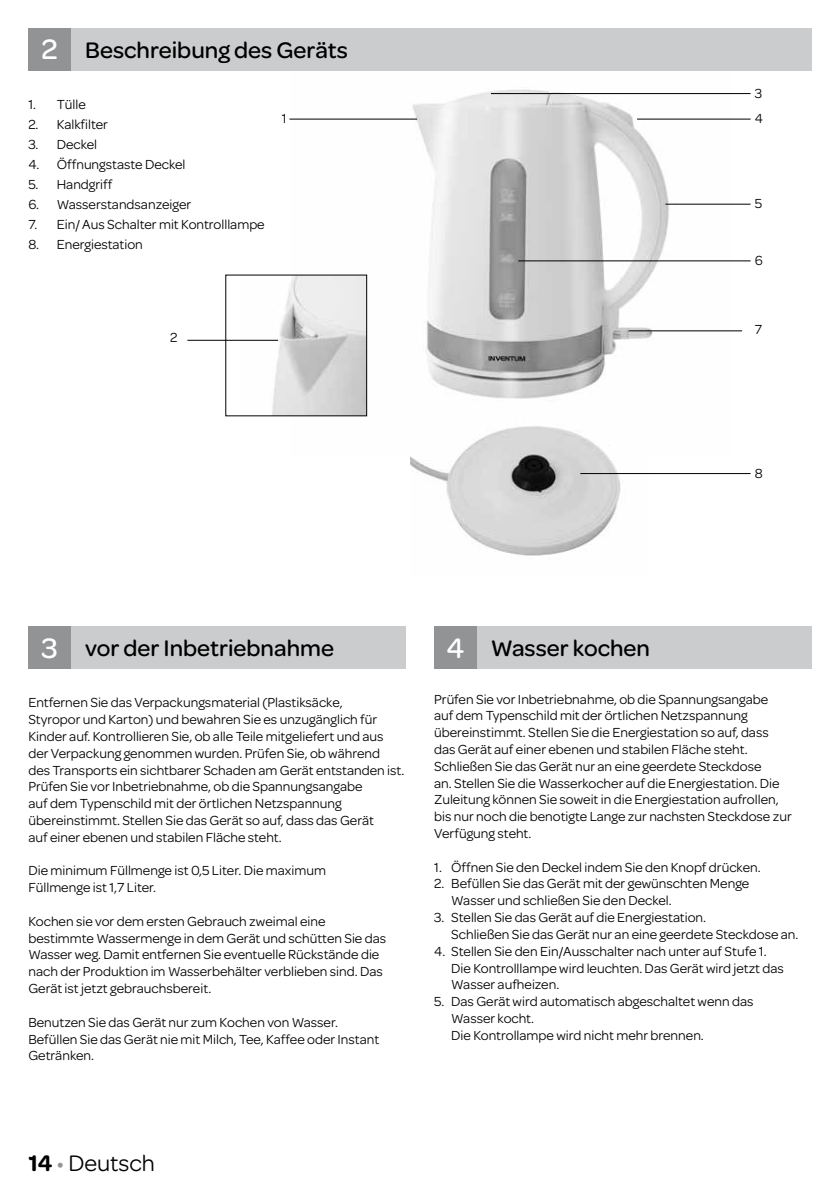
<style>
.page{position:relative;width:840px;height:1191px;background:#fff}
.page>*{position:absolute;margin:0;border:0;box-sizing:border-box;transform-origin:0 0}
.t1{font:500 24px "Omnes";color:#000}
.t2{font:24px "Omnes";color:#000}
.t3{font:14px/16.8px "Omnes";color:#000}
.s1{font-size:30px;color:#fff}
.s2{font-weight:600}
.s3{color:#929395}
</style>
<div class="page">
<img style="left:292px;top:89px;width:437px;height:328px">
<img style="left:410px;top:426px;width:238px;height:130px">
<div style="left:57px;top:28px;width:754px;height:43px;background:#cacccd"></div>
<div style="left:28px;top:28px;width:43px;height:43px;background:#929395"></div>
<div style="left:57px;top:626px;width:348px;height:43px;background:#cacccd"></div>
<div style="left:28px;top:626px;width:43px;height:43px;background:#929395"></div>
<div style="left:462px;top:626px;width:349px;height:43px;background:#cacccd"></div>
<div style="left:434px;top:626px;width:42px;height:43px;background:#929395"></div>
<hr style="left:665px;top:204px;width:85px;height:1px;background:#000">
<hr style="left:636px;top:119px;width:114px;height:1px;background:#000">
<hr style="left:518px;top:260px;width:232px;height:1px;background:#000">
<hr style="left:289px;top:119px;width:128px;height:1px;background:#000">
<hr style="left:628px;top:330px;width:113px;height:1px;background:#000">
<img style="left:240px;top:276px;width:125px;height:138px">
<hr style="left:187px;top:340px;width:91px;height:1px;background:#000">
<hr style="left:490px;top:93px;width:260px;height:1px;background:#000">
<hr style="left:580px;top:473px;width:170px;height:1px;background:#000">
<h1 class="t1" style="left:42px;top:33px;width:307px"><span class="s1">2</span> Beschreibung des Geräts</h1>
<p class="t3" style="left:28px;top:95px;width:59px">1. Tülle</p>
<p class="t3" style="left:28px;top:115px;width:81px">2. Kalkfilter</p>
<p class="t3" style="left:28px;top:135px;width:70px">3. Deckel</p>
<p class="t3" style="left:28px;top:155px;width:159px">4. Öffnungstaste Deckel</p>
<p class="t3" style="left:28px;top:175px;width:86px">5. Handgriff</p>
<p class="t3" style="left:28px;top:195px;width:164px">6. Wasserstandsanzeiger</p>
<p class="t3" style="left:28px;top:215px;width:238px">7. Ein/ Aus Schalter mit Kontrolllampe</p>
<p class="t3" style="left:28px;top:235px;width:116px">8. Energiestation</p>
<p class="t3" style="left:281px;top:109px;width:6px">1</p>
<p class="t3" style="left:170px;top:328px;width:9px">2</p>
<p class="t3" style="left:754px;top:84px;width:9px">3</p>
<p class="t3" style="left:754px;top:109px;width:10px">4</p>
<p class="t3" style="left:754px;top:194px;width:9px">5</p>
<p class="t3" style="left:754px;top:251px;width:10px">6</p>
<p class="t3" style="left:754px;top:321px;width:9px">7</p>
<p class="t3" style="left:754px;top:464px;width:9px">8</p>
<h1 class="t1" style="left:41px;top:631px;width:294px"><span class="s1">3</span> vor der Inbetriebnahme</h1>
<h1 class="t1" style="left:446px;top:631px;width:205px"><span class="s1">4</span> Wasser kochen</h1>
<p class="t3" style="left:28px;top:693px;width:377px">Entfernen Sie das Verpackungsmaterial (Plastiksäcke,<br>Styropor und Karton) und bewahren Sie es unzugänglich für Kinder auf. Kontrollieren Sie, ob alle Teile mitgeliefert und aus der Verpackung genommen wurden. Prüfen Sie, ob während des Transports ein sichtbarer Schaden am Gerät entstanden ist.<br>Prüfen Sie vor Inbetriebnahme, ob die Spannungsangabe<br>auf dem Typenschild mit der örtlichen Netzspannung übereinstimmt. Stellen Sie das Gerät so auf, dass das Gerät<br>auf einer ebenen und stabilen Fläche steht.</p>
<p class="t3" style="left:28px;top:861px;width:299px">Die minimum Füllmenge ist 0,5 Liter. Die maximum<br>Füllmenge ist 1,7 Liter.</p>
<p class="t3" style="left:28px;top:912px;width:359px">Kochen sie vor dem ersten Gebrauch zweimal eine bestimmte Wassermenge in dem Gerät und schütten Sie das Wasser weg. Damit entfernen Sie eventuelle Rückstände die nach der Produktion im Wasserbehälter verblieben sind. Das Gerät ist jetzt gebrauchsbereit.</p>
<p class="t3" style="left:28px;top:1012px;width:352px">Benutzen Sie das Gerät nur zum Kochen von Wasser.<br>Befüllen Sie das Gerät nie mit Milch, Tee, Kaffee oder Instant<br>Getränken.</p>
<p class="t3" style="left:434px;top:689px;width:359px">Prüfen Sie vor Inbetriebnahme, ob die Spannungsangabe<br>auf dem Typenschild mit der örtlichen Netzspannung übereinstimmt. Stellen Sie die Energiestation so auf, dass das Gerät auf einer ebenen und stabilen Fläche steht.<br>Schließen Sie das Gerät nur an eine geerdete Steckdose<br>an. Stellen Sie die Wasserkocher auf die Energiestation. Die Zuleitung können Sie soweit in die Energiestation aufrollen, bis nur noch die benotigte Lange zur nachsten Steckdose zur Verfügung steht.</p>
<p class="t3" style="left:434px;top:857px;width:328px">1. Öffnen Sie den Deckel indem Sie den Knopf drücken.</p>
<p class="t3" style="left:451px;top:874px;width:299px;text-indent:-17px">2. Befüllen Sie das Gerät mit der gewünschten Menge<br>Wasser und schließen Sie den Deckel.</p>
<p class="t3" style="left:451px;top:908px;width:348px;text-indent:-17px">3. Stellen Sie das Gerät auf die Energiestation.<br>Schließen Sie das Gerät nur an eine geerdete Steckdose an.</p>
<p class="t3" style="left:451px;top:941px;width:334px;text-indent:-17px">4. Stellen Sie den Ein/Ausschalter nach unter auf Stufe 1.<br>Die Kontrolllampe wird leuchten. Das Gerät wird jetzt das<br>Wasser aufheizen.</p>
<p class="t3" style="left:451px;top:992px;width:303px;text-indent:-17px">5. Das Gerät wird automatisch abgeschaltet wenn das<br>Wasser kocht.<br>Die Kontrollampe wird nicht mehr brennen.</p>
<h1 class="t2" style="left:28px;top:1146px;width:128px"><span class="s2">14</span> <span class="s3">•</span> Deutsch</h1>
</div>
